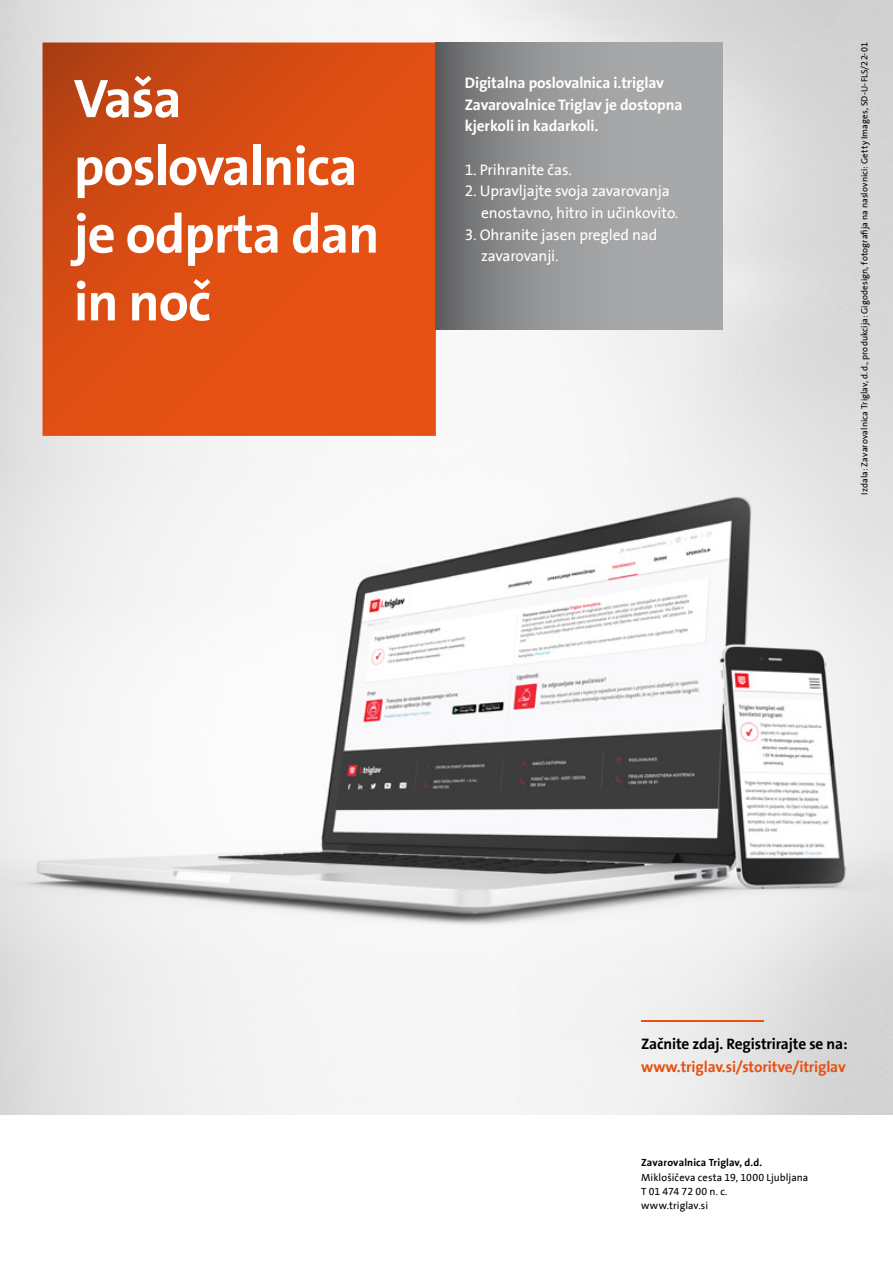
<style>
.page{position:relative;width:893px;height:1263px;background:#fff}
.page>*{position:absolute;margin:0;border:0;box-sizing:border-box;transform-origin:0 0}
.t1{font:700 54.9px/67.8px "Triglav The Sans";letter-spacing:-.02em;color:#fff}
.t2{font:15.45px/21.6px "Triglav The Sans";letter-spacing:-.01em;color:#fff}
.t3{font:700 15.45px/21.6px "Triglav The Sans";letter-spacing:-.01em;color:#fff}
.t4{font:700 15.3px "Triglav The Sans";letter-spacing:-.01em;color:#e85113}
.t5{font:700 15.3px "Triglav The Sans";letter-spacing:-.01em;color:#000}
.t6{font:10.5px/14.2px "Triglav The Sans";letter-spacing:.005em;color:#000}
.t7{font:700 10.5px "Triglav The Sans";letter-spacing:.01em;color:#000}
.t8{font:9px "Triglav The Sans";letter-spacing:.01em;color:#000}
</style>
<div class="page">
<img style="left:0;top:0;width:893px;height:1114px">
<hr style="left:641px;top:1020px;width:122px;height:2px;background:#e85113">
<svg style="left:43px;top:43px;width:393px;height:393px;background:#da4d13"></svg>
<svg style="left:436px;top:43px;width:287px;height:286px;background:#949597"></svg>
<h1 class="t1" style="left:74px;top:65px;width:307px">Vaša poslovalnica je odprta dan in noč</h1>
<p class="t3" style="left:465px;top:72px;width:219px">Digitalna poslovalnica i.triglav<br>Zavarovalnice Triglav je dostopna kjerkoli in kadarkoli.</p>
<p class="t2" style="left:465px;top:159px;width:109px">1. Prihranite čas.</p>
<p class="t2" style="left:481px;top:181px;width:199px;text-indent:-16px">2. Upravljajte svoja zavarovanja enostavno, hitro in učinkovito.</p>
<p class="t2" style="left:481px;top:224px;width:178px;text-indent:-16px">3. Ohranite jasen pregled nad zavarovanji.</p>
<p class="t8" style="left:859px;top:494px;width:453px;rotate:-90deg">Izdala: Zavarovalnica Triglav, d.d., produkcija: Gigodesign, fotografija na naslovnici: Getty Images, SD-U-FLS/22-01</p>
<p class="t5" style="left:641px;top:1035px;width:208px">Začnite zdaj. Registrirajte se na:</p>
<p class="t4" style="left:641px;top:1058px;width:206px">www.triglav.si/storitve/itriglav</p>
<p class="t7" style="left:641px;top:1157px;width:123px">Zavarovalnica Triglav, d.d.</p>
<p class="t6" style="left:641px;top:1170px;width:169px">Miklošičeva cesta 19, 1000 Ljubljana<br>T 01 474 72 00 n. c.<br>www.triglav.si</p>
</div>
